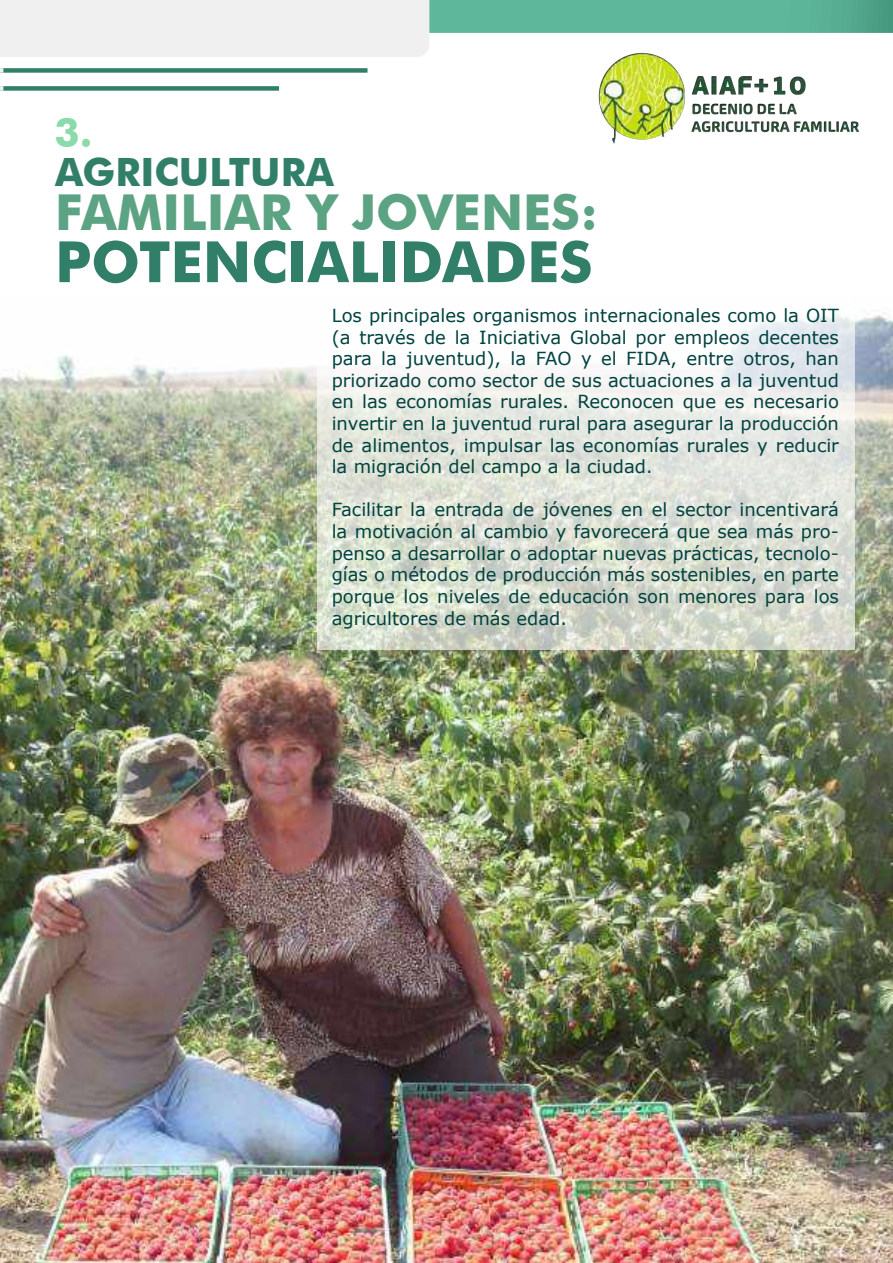
<style>
.page{position:relative;width:893px;height:1263px;background:#fff}
.page>*{position:absolute;margin:0;border:0;box-sizing:border-box;transform-origin:0 0}
.t1{font:700 57px "Futura BT";color:#327f69}
.t2{font:700 49.5px "Futura BT";color:#5ba383}
.t3{font:700 40.5px "Futura BT";color:#8adba9}
.t4{font:700 39px "Futura BT";color:#327f69}
.t5{font:18px/21.6px "Verdana";color:#00423f;text-align:justify}
</style>
<div class="page">
<svg style="left:429px;top:0;width:464px;height:33px;background:#5cb498"></svg>
<div style="left:0;top:0;width:429px;height:57px;background:#f0f0f0"></div>
<div style="left:0;top:68px;width:368px;height:5px;background:#327f69"></div>
<div style="left:0;top:86px;width:279px;height:5px;background:#327f69"></div>
<svg style="left:0;top:68px;width:3px;height:5px"></svg>
<svg style="left:0;top:86px;width:3px;height:5px"></svg>
<img style="left:598px;top:52px;width:262px;height:92px">
<img style="left:0;top:313px;width:893px;height:950px">
<svg style="left:317px;top:313px;width:538px;height:336px"></svg>
<h3 class="t3" style="left:55px;top:108px;width:39px">3.</h3>
<h3 class="t4" style="left:55px;top:148px;width:280px">AGRICULTURA</h3>
<h2 class="t2" style="left:55px;top:183px;width:544px">FAMILIAR Y JOVENES:</h2>
<h1 class="t1" style="left:55px;top:227px;width:539px">POTENCIALIDADES</h1>
<p class="t5" style="left:332px;top:304px;width:509px">Los principales organismos internacionales como la OIT (a través de la Iniciativa Global por empleos decentes para la juventud), la FAO y el FIDA, entre otros, han priorizado como sector de sus actuaciones a la juventud en las economías rurales. Reconocen que es necesario invertir en la juventud rural para asegurar la producción de alimentos, impulsar las economías rurales y reducir la migración del campo a la ciudad.</p>
<p class="t5" style="left:332px;top:499px;width:509px">Facilitar la entrada de jóvenes en el sector incentivará la motivación al cambio y favorecerá que sea más pro&shy;penso a desarrollar o adoptar nuevas prácticas, tecnolo&shy;gías o métodos de producción más sostenibles, en parte porque los niveles de educación son menores para los agricultores de más edad.</p>
</div>
